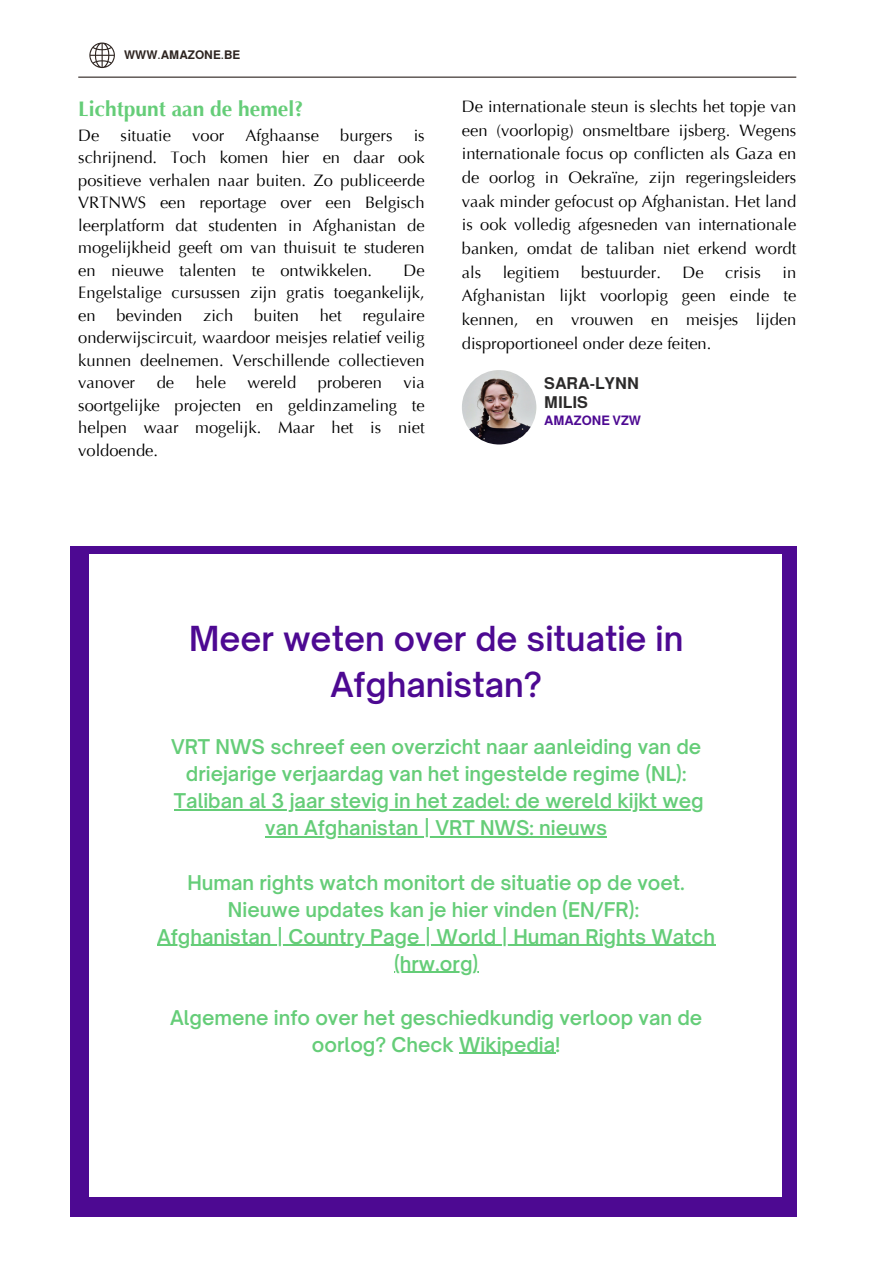
<style>
.page{position:relative;width:894px;height:1264px;background:#fff}
.page>*{position:absolute;margin:0;border:0;box-sizing:border-box;transform-origin:0 0}
.t1{font:600 33px/46.2px "Open Sauce One";color:#4d0992;text-align:center}
.t2{font:700 21px "Optima LT Pro";color:#65cd78}
.t3{font:600 19.5px/27px "Open Sauce One";color:#65cd78;text-align:center}
.t4{font:16.5px/22.5px "Optima LT Pro";color:#000;text-align:justify}
.t5{font:700 16.35px/19.6px "Almarai";color:#2b2a2a}
.t6{font:700 13.2px "Almarai";color:#4d0992}
.t7{font:700 12px "Almarai";color:#2d2420}
</style>
<div class="page">
<svg style="left:89px;top:43px;width:26px;height:25px"></svg>
<hr style="left:78px;top:77px;width:718px;height:1px;background:#2d2420">
<img style="left:462px;top:370px;width:74px;height:74px;border-radius:50%">
<div style="left:71px;top:545px;width:725px;height:671px;background:#4d0992"></div>
<div style="left:89px;top:554px;width:692px;height:642px;background:#fff"></div>
<hr style="left:174px;top:809px;width:529px;height:1px;background:#65cd78">
<hr style="left:265px;top:836px;width:342px;height:1px;background:#65cd78">
<hr style="left:157px;top:944px;width:558px;height:1px;background:#65cd78">
<hr style="left:394px;top:971px;width:84px;height:1px;background:#65cd78">
<hr style="left:459px;top:1052px;width:96px;height:1px;background:#65cd78">
<p class="t7" style="left:124px;top:48px;width:118px">WWW.AMAZONE.BE</p>
<h3 class="t2" style="left:78px;top:100px;width:227px">Lichtpunt aan de hemel?</h3>
<h3 class="t4" style="left:78px;top:126px;width:23px">De</h3>
<h3 class="t4" style="left:120px;top:126px;width:52px">situatie</h3>
<h3 class="t4" style="left:192px;top:126px;width:34px">voor</h3>
<h3 class="t4" style="left:245px;top:126px;width:75px">Afghaanse</h3>
<h3 class="t4" style="left:340px;top:126px;width:54px">burgers</h3>
<h3 class="t4" style="left:78px;top:126px;width:348px;text-indent:335px">is schrijnend. Toch komen hier en daar ook positieve verhalen naar buiten. Zo publiceerde VRTNWS een reportage over een Belgisch leerplatform dat studenten in Afghanistan de mogelijkheid geeft om van thuisuit te studeren en nieuwe talenten te ontwikkelen.</h3>
<h3 class="t4" style="left:78px;top:261px;width:348px;text-indent:325px">De Engelstalige cursussen zijn gratis toegankelijk, en</h3>
<h3 class="t4" style="left:78px;top:306px;width:348px;text-indent:284px">regulaire onderwijscircuit, waardoor meisjes relatief veilig kunnen deelnemen. Verschillende collectieven vanover</h3>
<h3 class="t4" style="left:116px;top:306px;width:67px">bevinden</h3>
<h3 class="t4" style="left:203px;top:306px;width:32px">zich</h3>
<h3 class="t4" style="left:254px;top:306px;width:46px">buiten</h3>
<h3 class="t4" style="left:319px;top:306px;width:23px">het</h3>
<h3 class="t4" style="left:157px;top:373px;width:19px">de</h3>
<h3 class="t4" style="left:196px;top:373px;width:32px">hele</h3>
<h3 class="t4" style="left:247px;top:373px;width:50px">wereld</h3>
<h3 class="t4" style="left:318px;top:373px;width:66px">proberen</h3>
<h3 class="t4" style="left:78px;top:373px;width:348px;text-indent:325px">via soortgelijke projecten en geldinzameling te helpen waar mogelijk. Maar het is niet voldoende.</h3>
<p class="t4" style="left:462px;top:96px;width:336px;line-height:23.7px">De internationale steun is slechts het topje van een (voorlopig) onsmeltbare ijsberg. Wegens internationale focus op conflicten als Gaza en de oorlog in Oekraïne, zijn regeringsleiders vaak minder gefocust op Afghanistan. Het land is ook volledig afgesneden van internationale banken, omdat de taliban niet erkend wordt als</p>
<p class="t4" style="left:502px;top:262px;width:58px">legitiem</p>
<p class="t4" style="left:581px;top:262px;width:81px">bestuurder.</p>
<p class="t4" style="left:682px;top:262px;width:23px">De</p>
<p class="t4" style="left:725px;top:262px;width:37px">crisis</p>
<p class="t4" style="left:462px;top:262px;width:336px;line-height:23.7px;text-indent:320px">in Afghanistan lijkt voorlopig geen einde te kennen, en vrouwen en meisjes lijden disproportioneel onder deze feiten.</p>
<h4 class="t5" style="left:544px;top:373px;width:96px">SARA-LYNN<br>MILIS</h4>
<h4 class="t6" style="left:544px;top:413px;width:98px">AMAZONE VZW</h4>
<p class="t1" style="left:189px;top:615px;width:495px">Meer weten over de situatie in<br>Afghanistan?</p>
<h1 class="t3" style="left:171px;top:733px;width:531px">VRT NWS schreef een overzicht naar aanleiding van de driejarige verjaardag van het ingestelde regime (NL):</h1>
<h2 class="t3" style="left:174px;top:787px;width:531px">Taliban al 3 jaar stevig in het zadel: de wereld kijkt weg</h2>
<h2 class="t3" style="left:265px;top:814px;width:343px">van Afghanistan | VRT NWS: nieuws</h2>
<h2 class="t3" style="left:187px;top:868px;width:499px">Human rights watch monitort de situatie op de voet.<br>Nieuwe updates kan je hier vinden (EN/FR):</h2>
<h2 class="t3" style="left:157px;top:922px;width:559px">Afghanistan | Country Page | World | Human Rights Watch (hrw.org)</h2>
<p class="t3" style="left:170px;top:1003px;width:533px">Algemene info over het geschiedkundig verloop van de oorlog? Check Wikipedia!</p>
</div>
